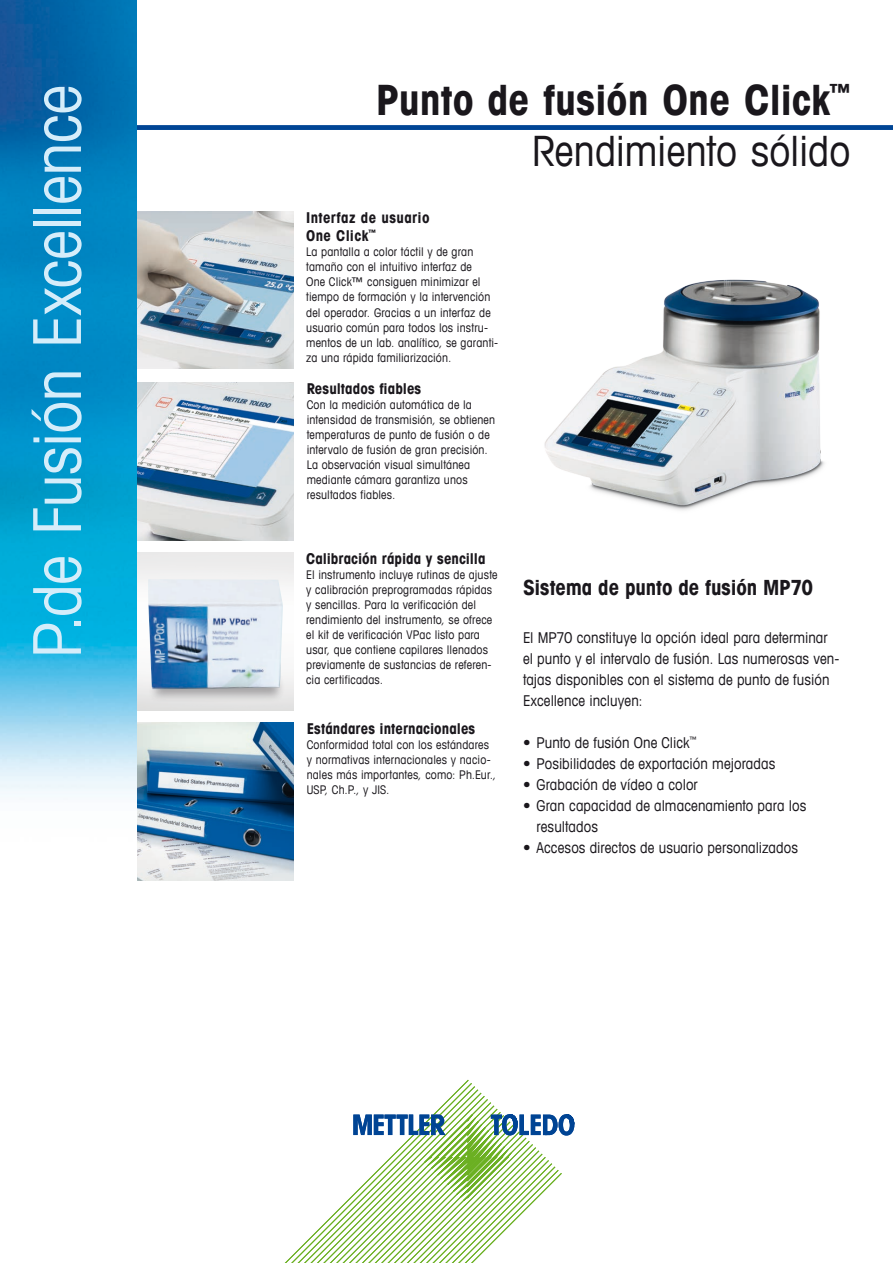
<style>
.page{position:relative;width:893px;height:1263px;background:#fff}
.page>*{position:absolute;margin:0;border:0;box-sizing:border-box;transform-origin:0 0}
.t1{font:condensed 66px "Avant Garde Com";letter-spacing:-.015em;color:#d5edfa}
._1___Titel{font:700 condensed 42px "Avant Garde Com";color:#1a171c}
._1___Titel-2{font:condensed 42px "Avant Garde Com";color:#1a171c}
._3___Lauftext_10_14{font:700 condensed 21px "Avant Garde Com";letter-spacing:-.005em;color:#1a171c}
.al{font:condensed 15px/21px "Avant Garde Com";letter-spacing:.005em;color:#1a171c}
.Lauftext_8_10{font:700 condensed 15px "Avant Garde Com";letter-spacing:.005em;color:#1a171c}
.Lauftext_8_10-2{font:700 condensed 15px/18px "Avant Garde Com";letter-spacing:.025em;color:#1a171c}
.Lauftext_8_10-3{font:condensed 12px/15px "Avant Garde Com";letter-spacing:.015em;color:#1a171c}
.Lauftext_8_10-4{font:700 condensed 7.5px "Avant Garde Com";color:#1a171c}
</style>
<div class="page">
<div style="left:111px;top:125px;width:782px;height:5px;background:#004595"></div>
<svg style="left:284px;top:1080px;width:251px;height:183px"></svg>
<svg style="left:353px;top:1114px;width:221px;height:87px"></svg>
<img style="left:136px;top:383px;width:157px;height:157px">
<img style="left:136px;top:723px;width:157px;height:157px">
<div style="left:148px;top:672px;width:136px;height:31px;background:#1a171c;opacity:.35"></div>
<img style="left:148px;top:579px;width:135px;height:110px">
<img style="left:136px;top:212px;width:157px;height:157px">
<svg style="left:0;top:0;width:136px;height:795px;background:#1d98cb"></svg>
<img style="left:544px;top:279px;width:281px;height:232px">
<p class="t1" style="left:16px;top:658px;width:575px;rotate:-90deg">P.de Fusión Excellence</p>
<h1 class="t1" style="left:16px;top:620px;width:537px;rotate:-90deg">Familia de productos</h1>
<p class="_1___Titel" style="left:376px;top:73px;width:476px">Punto de fusión One Click<sup>™</sup></p>
<p class="_1___Titel-2" style="left:532px;top:125px;width:320px">Rendimiento sólido</p>
<p class="Lauftext_8_10-2" style="left:306px;top:209px;width:125px">Interfaz de usuario<br>One Click</p>
<p class="Lauftext_8_10-4" style="left:369px;top:227px;width:9px">™</p>
<p class="Lauftext_8_10-3" style="left:306px;top:244px;width:194px">La pantalla a color táctil y de gran tamaño con el intuitivo interfaz de<br>One Click™ consiguen minimizar el tiempo de formación y la intervención del operador. Gracias a un interfaz de usuario común para todos los instru&shy;mentos de un lab. analítico, se garanti&shy;za una rápida familiarización.</p>
<p class="Lauftext_8_10" style="left:307px;top:379px;width:116px">Resultados fiables</p>
<p class="Lauftext_8_10-3" style="left:307px;top:396px;width:190px">Con la medición automática de la intensidad de transmisión, se obtienen temperaturas de punto de fusión o de intervalo de fusión de gran precisión.<br>La observación visual simultánea mediante cámara garantiza unos resultados fiables.</p>
<p class="Lauftext_8_10" style="left:306px;top:549px;width:181px">Calibración rápida y sencilla</p>
<p class="Lauftext_8_10-3" style="left:306px;top:567px;width:193px">El instrumento incluye rutinas de ajuste y calibración preprogramadas rápidas y sencillas. Para la verificación del rendimiento del instrumento, se ofrece el kit de verificación VPac listo para usar, que contiene capilares llenados previamente de sustancias de referen&shy;cia certificadas.</p>
<p class="_3___Lauftext_10_14" style="left:523px;top:574px;width:292px">Sistema de punto de fusión MP70</p>
<p class="al" style="left:523px;top:626px;width:318px">El MP70 constituye la opción ideal para determinar el punto y el intervalo de fusión. Las numerosas ven&shy;tajas disponibles con el sistema de punto de fusión Excellence incluyen:</p>
<p class="al" style="left:523px;top:731px;width:175px">• Punto de fusión One Click<sup>™</sup></p>
<p class="al" style="left:523px;top:752px;width:254px">• Posibilidades de exportación mejoradas</p>
<p class="al" style="left:523px;top:773px;width:176px">• Grabación de vídeo a color</p>
<p class="al" style="left:536px;top:794px;width:271px;text-indent:-14px">• Gran capacidad de almacenamiento para los resultados</p>
<p class="al" style="left:523px;top:836px;width:277px">• Accesos directos de usuario personalizados</p>
<p class="Lauftext_8_10" style="left:307px;top:719px;width:170px">Estándares internacionales</p>
<p class="Lauftext_8_10-3" style="left:307px;top:737px;width:191px">Conformidad total con los estándares y normativas internacionales y nacio&shy;nales más importantes, como: Ph.Eur., USP, Ch.P., y JIS.</p>
</div>
